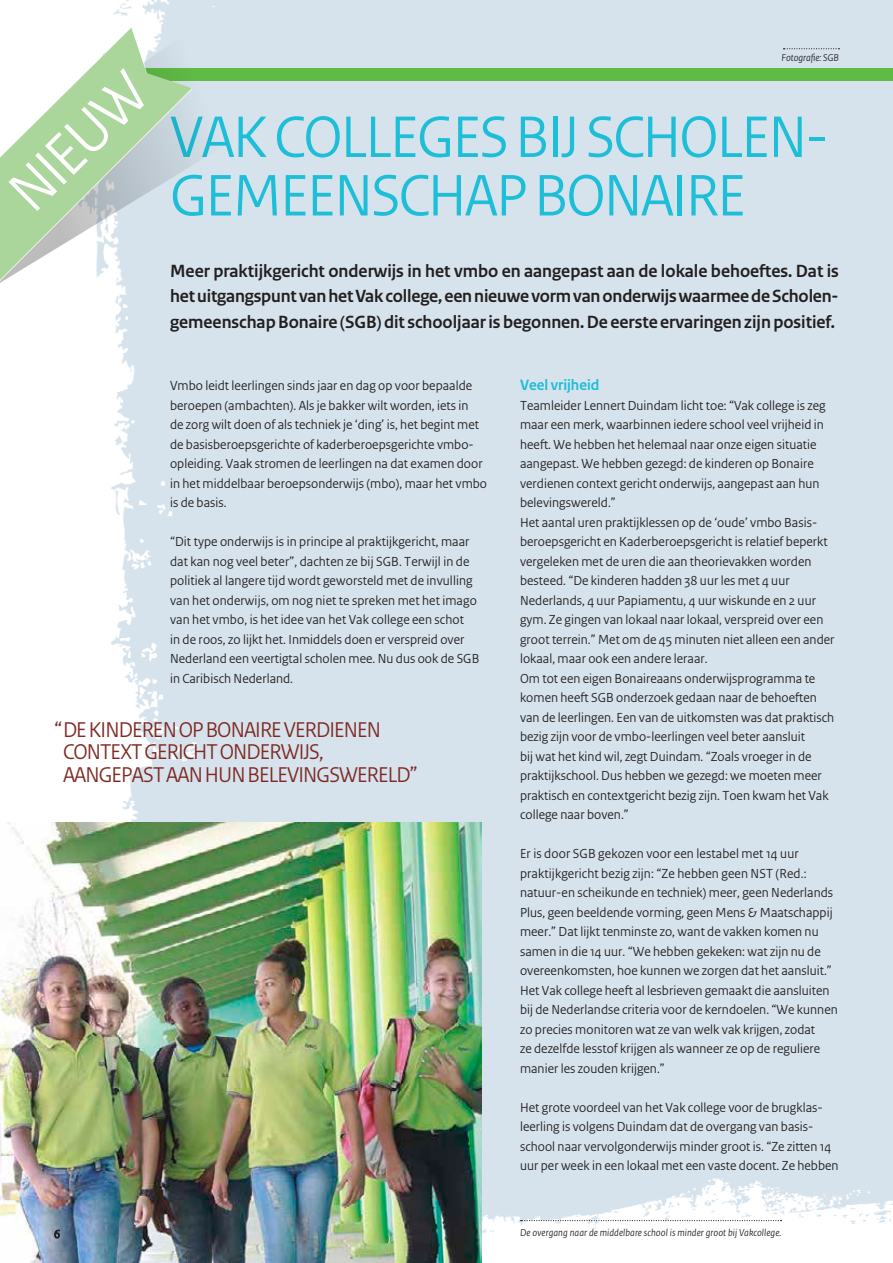
<style>
.page{position:relative;width:893px;height:1263px;background:#fff}
.page>*{position:absolute;margin:0;border:0;box-sizing:border-box;transform-origin:0 0}
.t1{font:61.5px/58.5px "Rijksoverheid Sans Heading";letter-spacing:-.03em;color:#1cbed8}
.t2{font:22.5px/22.5px "Rijksoverheid Sans Heading";letter-spacing:-.04em;color:#7f2923}
.t3{font:700 18.6px/25.5px "Rijksoverheid Sans Heading";color:#231f20}
.t4{font:700 15.75px "Rijksoverheid Sans Heading";color:#1cbed8}
.t5{font:13.8px/19.5px "Rijksoverheid Sans Heading";letter-spacing:.005em;color:#231f20}
.t6{font:italic 10.5px "Rijksoverheid Sans Heading";letter-spacing:.01em;color:#231f20}
</style>
<div class="page">
<div style="left:111px;top:0;width:782px;height:1253px;background:#d6e3ec"></div>
<img style="left:0;top:822px;width:481px;height:441px">
<div style="left:138px;top:68px;width:755px;height:13px;background:#60bb46"></div>
<svg style="left:55px;top:1230px;width:5px;height:8px"></svg>
<div style="left:111px;top:26px;width:209px;height:263px;background:#d6e3ec"></div>
<svg style="left:0;top:28px;width:192px;height:263px"></svg>
<svg style="left:9px;top:68px;width:135px;height:143px"></svg>
<svg style="left:521px;top:1220px;width:261px;height:1px"></svg>
<svg style="left:783px;top:48px;width:56px;height:1px"></svg>
<p class="t6" style="left:782px;top:52px;width:59px">Fotografie: SGB</p>
<h1 class="t1" style="left:170px;top:108px;width:660px">VAK COLLEGES BIJ SCHOLEN-<br>GEMEENSCHAP BONAIRE</h1>
<p class="t3" style="left:170px;top:258px;width:670px">Meer praktijkgericht onderwijs in het vmbo en aangepast aan de lokale behoeftes. Dat is het uitgangspunt van het Vak college, een nieuwe vorm van onderwijs waarmee de Scholen&shy;gemeenschap Bonaire (SGB) dit schooljaar is begonnen. De eerste ervaringen zijn positief.</p>
<p class="t5" style="left:170px;top:376px;width:318px">Vmbo leidt leerlingen sinds jaar en dag op voor bepaalde beroepen (ambachten). Als je bakker wilt worden, iets in<br>de zorg wilt doen of als techniek je ‘ding’ is, het begint met de basisberoepsgerichte of kaderberoepsgerichte vmbo&shy;opleiding. Vaak stromen de leerlingen na dat examen door in het middelbaar beroepsonderwijs (mbo), maar het vmbo is de basis.</p>
<p class="t5" style="left:170px;top:532px;width:311px">“Dit type onderwijs is in principe al praktijkgericht, maar dat kan nog veel beter”, dachten ze bij SGB. Terwijl in de politiek al langere tijd wordt geworsteld met de invulling van het onderwijs, om nog niet te spreken met het imago van het vmbo, is het idee van het Vak college een schot<br>in de roos, zo lijkt het. Inmiddels doen er verspreid over Nederland een veertigtal scholen mee. Nu dus ook de SGB in Caribisch Nederland.</p>
<h2 class="t2" style="left:63px;top:718px;width:356px;text-indent:-9px">“DE KINDEREN OP BONAIRE VERDIENEN<br>CONTEXT GERICHT ONDERWIJS,<br>AANGEPAST AAN HUN BELEVINGSWERELD”</h2>
<p class="t4" style="left:520px;top:376px;width:81px">Veel vrijheid</p>
<p class="t5" style="left:520px;top:395px;width:316px">Teamleider Lennert Duindam licht toe: “Vak college is zeg maar een merk, waarbinnen iedere school veel vrijheid in heeft. We hebben het helemaal naar onze eigen situatie aangepast. We hebben gezegd: de kinderen op Bonaire verdienen context gericht onderwijs, aangepast aan hun belevingswereld.”<br>Het aantal uren praktijklessen op de ‘oude’ vmbo Basis&shy;beroepsgericht en Kaderberoepsgericht is relatief beperkt vergeleken met de uren die aan theorievakken worden besteed. “De kinderen hadden 38 uur les met 4 uur Nederlands, 4 uur Papiamentu, 4 uur wiskunde en 2 uur gym. Ze gingen van lokaal naar lokaal, verspreid over een groot terrein.” Met om de 45 minuten niet alleen een ander lokaal, maar ook een andere leraar.<br>Om tot een eigen Bonaireaans onderwijsprogramma te komen heeft SGB onderzoek gedaan naar de behoeften van de leerlingen. Een van de uitkomsten was dat praktisch bezig zijn voor de vmbo-leerlingen veel beter aansluit<br>bij wat het kind wil, zegt Duindam. “Zoals vroeger in de praktijkschool. Dus hebben we gezegd: we moeten meer praktisch en contextgericht bezig zijn. Toen kwam het Vak college naar boven.”</p>
<p class="t5" style="left:520px;top:844px;width:319px">Er is door SGB gekozen voor een lestabel met 14 uur praktijkgericht bezig zijn: “Ze hebben geen NST (Red.: natuur-en scheikunde en techniek) meer, geen Nederlands Plus, geen beeldende vorming, geen Mens &amp; Maatschappij meer.” Dat lijkt tenminste zo, want de vakken komen nu samen in die 14 uur. “We hebben gekeken: wat zijn nu de overeenkomsten, hoe kunnen we zorgen dat het aansluit.” Het Vak college heeft al lesbrieven gemaakt die aansluiten bij de Nederlandse criteria voor de kerndoelen. “We kunnen zo precies monitoren wat ze van welk vak krijgen, zodat<br>ze dezelfde lesstof krijgen als wanneer ze op de reguliere manier les zouden krijgen.”</p>
<p class="t5" style="left:520px;top:1097px;width:320px">Het grote voordeel van het Vak college voor de brugklas&shy;leerling is volgens Duindam dat de overgang van basis&shy;school naar vervolgonderwijs minder groot is. “Ze zitten 14 uur per week in een lokaal met een vaste docent. Ze hebben</p>
<p class="t6" style="left:520px;top:1227px;width:263px">De overgang naar de middelbare school is minder groot bij Vakcollege.</p>
</div>
